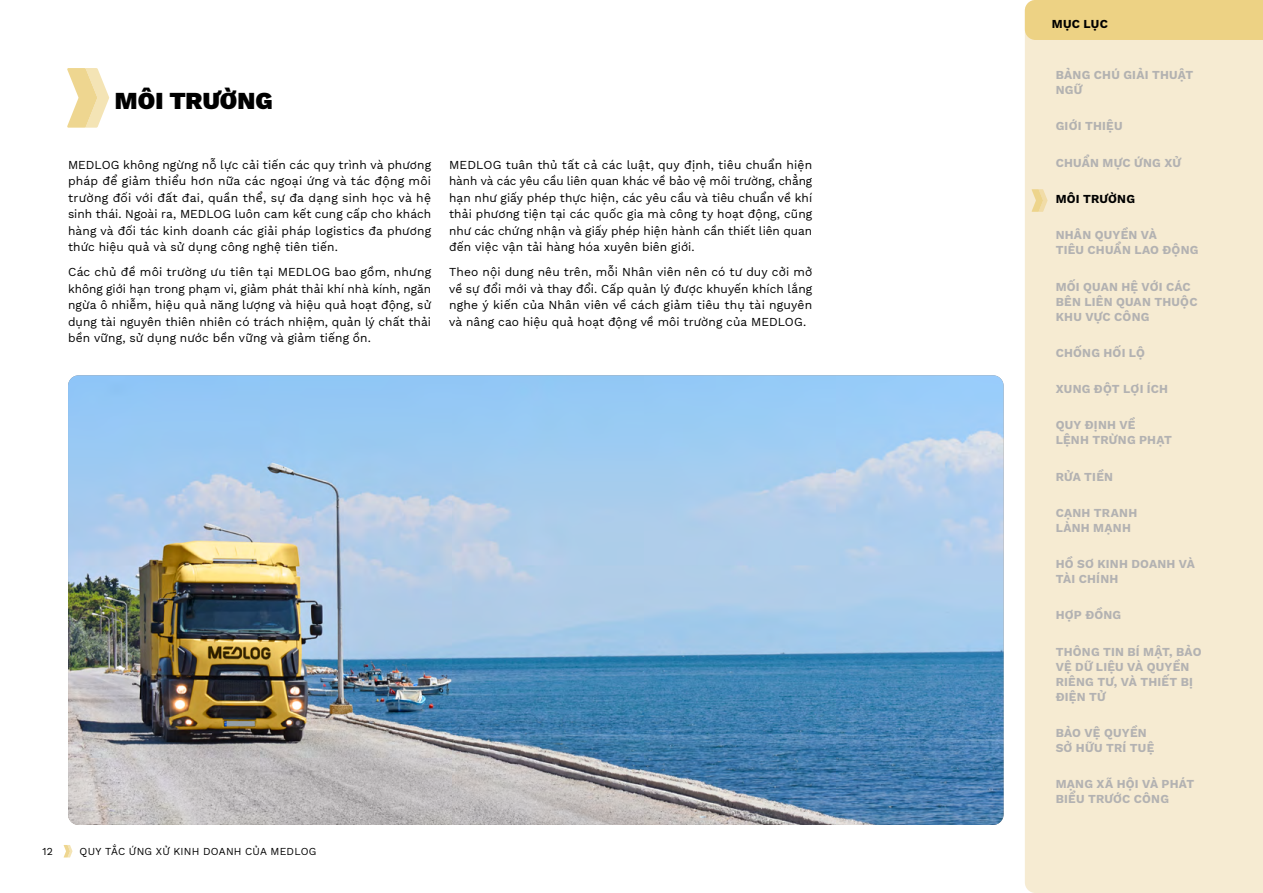
<style>
.page{position:relative;width:1263px;height:893px;background:#fff}
.page>*{position:absolute;margin:0;border:0;box-sizing:border-box;transform-origin:0 0}
.titolo{font:900 24px "Work Sans";letter-spacing:.005em;color:#000}
.testo{font:12px/16.5px "Work Sans";letter-spacing:.005em;color:#000;text-align:justify}
.MENU_LATERALE{font:700 12px/15px "Work Sans";letter-spacing:.02em;color:#b3b2b2}
.MENU_LATERALE-2{font:700 12px/15px "Work Sans";letter-spacing:.02em;color:#b3b2b1}
.MENU_LATERALE-3{font:700 12px "Work Sans";letter-spacing:.02em;color:#000}
.t1{font:10.5px "Work Sans";letter-spacing:.02em;color:#000}
</style>
<div class="page">
<img style="left:68px;top:375px;width:935px;height:450px">
<svg style="left:67px;top:68px;width:42px;height:60px"></svg>
<svg style="left:64px;top:845px;width:8px;height:12px"></svg>
<div style="left:1025px;top:40px;width:238px;height:853px;background:#f6ebd2"></div>
<div style="left:1025px;top:0;width:238px;height:40px;background:#edd284"></div>
<svg style="left:1031px;top:189px;width:16px;height:23px"></svg>
<p class="titolo" style="left:115px;top:83px;width:159px">MÔI TRƯỜNG</p>
<p class="testo" style="left:68px;top:156px;width:365px">MEDLOG không ngừng nỗ lực cải tiến các quy trình và phương pháp để giảm thiểu hơn nữa các ngoại ứng và tác động môi trường đối với đất đai, quần thể, sự đa dạng sinh học và hệ sinh thái. Ngoài ra, MEDLOG luôn cam kết cung cấp cho khách hàng và đối tác kinh doanh các giải pháp logistics đa phương thức hiệu quả và sử dụng công nghệ tiên tiến.</p>
<p class="testo" style="left:68px;top:264px;width:365px">Các chủ đề môi trường ưu tiên tại MEDLOG bao gồm, nhưng không giới hạn trong phạm vi, giảm phát thải khí nhà kính, ngăn ngừa ô nhiễm, hiệu quả năng lượng và hiệu quả hoạt động, sử dụng tài nguyên thiên nhiên có trách nhiệm, quản lý chất thải bền vững, sử dụng nước bền vững và giảm tiếng ồn.</p>
<p class="testo" style="left:449px;top:156px;width:365px">MEDLOG tuân thủ tất cả các luật, quy định, tiêu chuẩn hiện hành và các yêu cầu liên quan khác về bảo vệ môi trường, chẳng hạn như giấy phép thực hiện, các yêu cầu và tiêu chuẩn về khí thải phương tiện tại các quốc gia mà công ty hoạt động, cũng như các chứng nhận và giấy phép hiện hành cần thiết liên quan đến việc vận tải hàng hóa xuyên biên giới.</p>
<p class="testo" style="left:449px;top:264px;width:365px">Theo nội dung nêu trên, mỗi Nhân viên nên có tư duy cởi mở về sự đổi mới và thay đổi. Cấp quản lý được khuyến khích lắng nghe ý kiến của Nhân viên về cách giảm tiêu thụ tài nguyên và nâng cao hiệu quả hoạt động về môi trường của MEDLOG.</p>
<p class="t1" style="left:43px;top:843px;width:12px">12</p>
<p class="t1" style="left:80px;top:843px;width:238px">QUY TẮC ỨNG XỬ KINH DOANH CỦA MEDLOG</p>
<p class="MENU_LATERALE-3" style="left:1052px;top:14px;width:57px">MỤC LỤC</p>
<p class="MENU_LATERALE-2" style="left:1056px;top:67px;width:139px">BẢNG CHÚ GIẢI THUẬT<br>NGỮ</p>
<p class="MENU_LATERALE-2" style="left:1056px;top:118px;width:68px">GIỚI THIỆU</p>
<p class="MENU_LATERALE" style="left:1056px;top:155px;width:127px">CHUẨN MỰC ỨNG XỬ</p>
<p class="MENU_LATERALE-3" style="left:1056px;top:190px;width:81px">MÔI TRƯỜNG</p>
<p class="MENU_LATERALE" style="left:1056px;top:227px;width:144px">NHÂN QUYỀN VÀ<br>TIÊU CHUẨN LAO ĐỘNG</p>
<p class="MENU_LATERALE" style="left:1056px;top:278px;width:143px">MỐI QUAN HỆ VỚI CÁC<br>BÊN LIÊN QUAN THUỘC<br>KHU VỰC CÔNG</p>
<p class="MENU_LATERALE" style="left:1056px;top:345px;width:91px">CHỐNG HỐI LỘ</p>
<p class="MENU_LATERALE" style="left:1056px;top:381px;width:114px">XUNG ĐỘT LỢI ÍCH</p>
<p class="MENU_LATERALE" style="left:1056px;top:417px;width:118px">QUY ĐỊNH VỀ<br>LỆNH TRỪNG PHẠT</p>
<p class="MENU_LATERALE" style="left:1056px;top:468px;width:59px">RỬA TIỀN</p>
<p class="MENU_LATERALE" style="left:1056px;top:505px;width:83px">CẠNH TRANH<br>LÀNH MẠNH</p>
<p class="MENU_LATERALE" style="left:1056px;top:556px;width:141px">HỒ SƠ KINH DOANH VÀ<br>TÀI CHÍNH</p>
<p class="MENU_LATERALE" style="left:1056px;top:607px;width:67px">HỢP ĐỒNG</p>
<p class="MENU_LATERALE" style="left:1056px;top:643px;width:147px">THÔNG TIN BÍ MẬT, BẢO<br>VỆ DỮ LIỆU VÀ QUYỀN<br>RIÊNG TƯ, VÀ THIẾT BỊ<br>ĐIỆN TỬ</p>
<p class="MENU_LATERALE" style="left:1056px;top:725px;width:100px">BẢO VỆ QUYỀN<br>SỞ HỮU TRÍ TUỆ</p>
<p class="MENU_LATERALE" style="left:1056px;top:776px;width:140px">MẠNG XÃ HỘI VÀ PHÁT<br>BIỂU TRƯỚC CÔNG</p>
</div>
